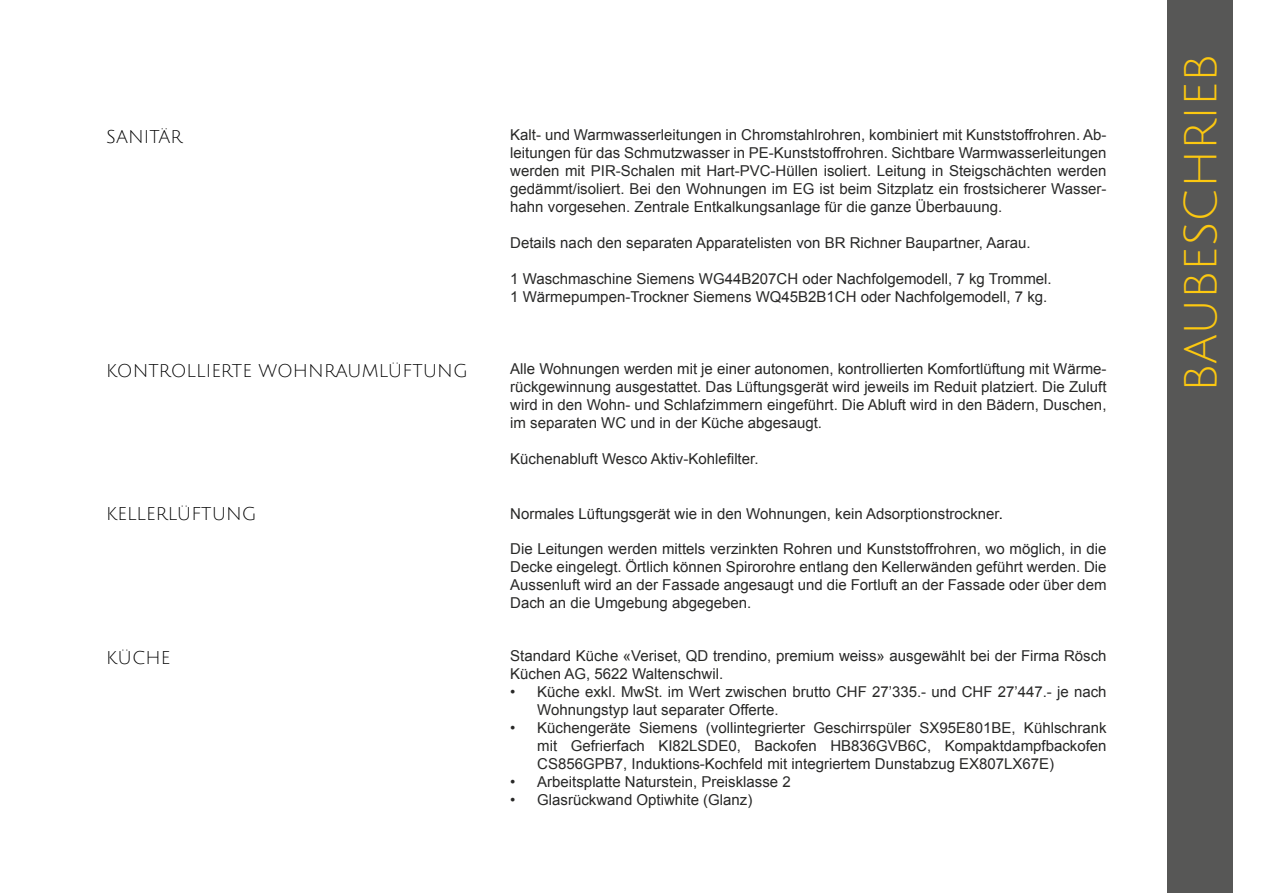
<style>
.page{position:relative;width:1263px;height:893px;background:#fff}
.page>*{position:absolute;margin:0;border:0;box-sizing:border-box;transform-origin:0 0}
.t1{font:45px "Julius Sans One";color:#fcc810}
.t2{font:18px "Julius Sans One";color:#000}
.t3{font:15px/18px "Arial";color:#282827;text-align:justify}
.s1{color:#000}
</style>
<div class="page">
<div style="left:1167px;top:0;width:66px;height:893px;background:#575756"></div>
<p class="t2" style="left:106px;top:127px;width:77px">SANITÄR</p>
<p class="t2" style="left:106px;top:361px;width:363px">KONTROLLIERTE WOHNRAUMLÜFTUNG</p>
<p class="t3" style="left:510px;top:126px;width:598px">Kalt- und Warmwasserleitungen in Chromstahlrohren, kombiniert mit Kunststoffrohren. Ab&shy;leitungen für das Schmutzwasser in PE-Kunststoffrohren. Sichtbare Warmwasserleitungen werden mit PIR-Schalen mit Hart-PVC-Hüllen isoliert. Leitung in Steigschächten werden gedämmt/isoliert. Bei den Wohnungen im EG ist beim Sitzplatz ein frostsicherer Wasser&shy;hahn vorgesehen. Zentrale Entkalkungsanlage für die ganze Überbauung.</p>
<p class="t3" style="left:510px;top:234px;width:522px">Details nach den separaten Apparatelisten von BR Richner Baupartner, Aarau.</p>
<p class="t3" style="left:510px;top:270px;width:543px">1 Waschmaschine Siemens WG44B207CH oder Nachfolgemodell, 7 kg Trommel.<br>1 Wärmepumpen-Trockner Siemens WQ45B2B1CH oder Nachfolgemodell, 7 kg.</p>
<p class="t3" style="left:510px;top:360px;width:598px">Alle Wohnungen werden mit je einer autonomen, kontrollierten Komfortlüftung mit Wärme&shy;rückgewinnung ausgestattet. Das Lüftungsgerät wird jeweils im Reduit platziert. Die Zuluft wird in den Wohn- und Schlafzimmern eingeführt. Die Abluft wird in den Bädern, Duschen, im separaten WC und in der Küche abgesaugt.</p>
<p class="t3" style="left:510px;top:450px;width:250px">Küchenabluft Wesco Aktiv-Kohlefilter.</p>
<h1 class="t1" style="left:1178px;top:392px;width:340px;rotate:-90deg">BAUBESCHRIEB</h1>
<p class="t2" style="left:106px;top:504px;width:152px">KELLERLÜFTUNG</p>
<p class="t2" style="left:106px;top:648px;width:66px">KÜCHE</p>
<p class="t3" style="left:510px;top:505px;width:494px">Normales Lüftungsgerät wie in den Wohnungen, kein Adsorptionstrockner<span class="s1">.</span></p>
<p class="t3" style="left:510px;top:540px;width:598px">Die Leitungen werden mittels verzinkten Rohren und Kunststoffrohren, wo möglich, in die Decke eingelegt. Örtlich können Spirorohre entlang den Kellerwänden geführt werden. Die Aussenluft wird an der Fassade angesaugt und die Fortluft an der Fassade oder über dem Dach an die Umgebung abgegeben.</p>
<p class="t3" style="left:510px;top:647px;width:598px">Standard Küche «Veriset, QD trendino, premium weiss» ausgewählt bei der Firma Rösch<br>Küchen AG, 5622 Waltenschwil.</p>
<p class="t3" style="left:537px;top:683px;width:571px;text-indent:-27px">• Küche exkl. MwSt. im Wert zwischen brutto CHF 27’335.- und CHF 27’447.- je nach<br>Wohnungstyp laut separater Offerte.</p>
<p class="t3" style="left:537px;top:719px;width:571px;text-indent:-27px">• Küchengeräte Siemens (vollintegrierter Geschirrspüler SX95E801BE, Kühlschrank mit Gefrierfach KI82LSDE0, Backofen HB836GVB6C, Kompaktdampfbackofen CS856GPB7, Induktions-Kochfeld mit integriertem Dunstabzug EX807LX67E)</p>
<p class="t3" style="left:510px;top:773px;width:282px">• Arbeitsplatte Naturstein, Preisklasse 2</p>
<p class="t3" style="left:510px;top:791px;width:244px">• Glasrückwand Optiwhite (Glanz)</p>
</div>
